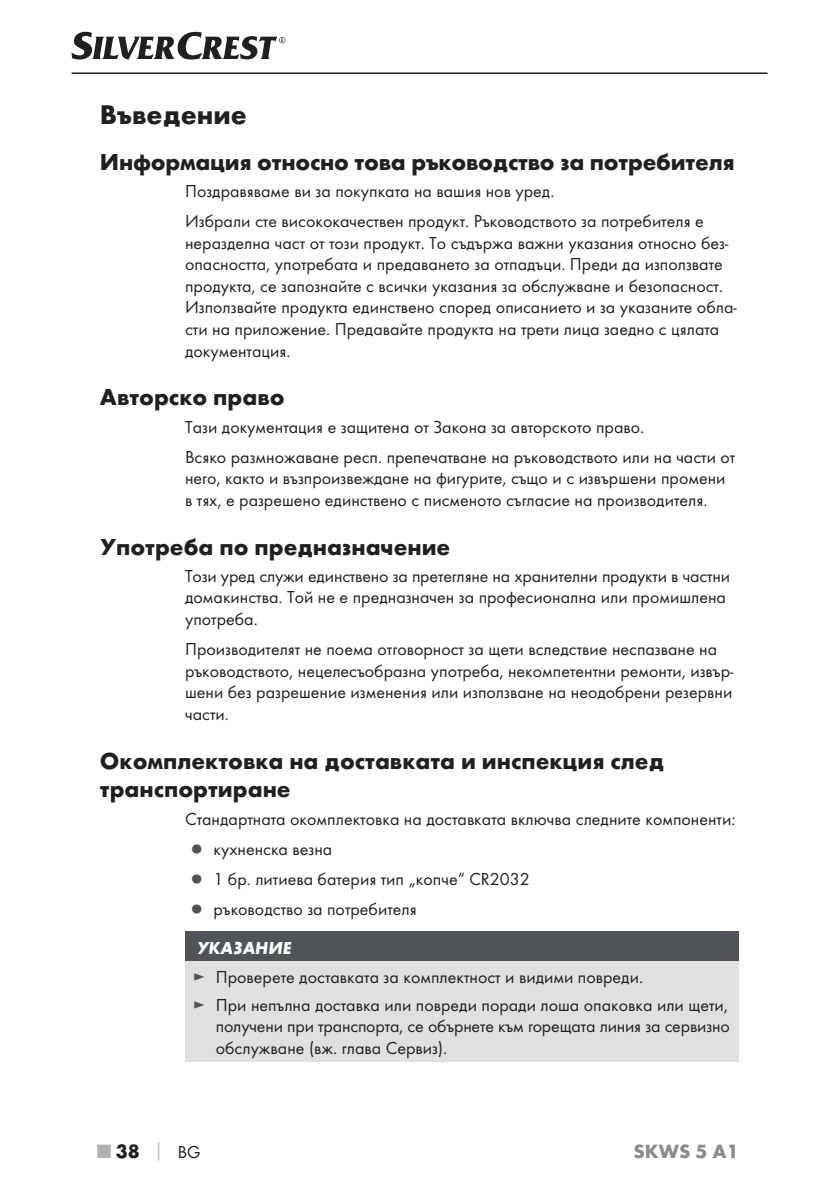
<style>
.page{position:relative;width:839px;height:1190px;background:#fff}
.page>*{position:absolute;margin:0;border:0;box-sizing:border-box;transform-origin:0 0}
.t1{font:700 28px "Futura";color:#231f20}
.t2{font:700 24px/28.8px "Futura";color:#231f20}
.t3{font:700 20px "Futura";color:#888d91}
.t4{font:700 20px "Futura";color:#231f20}
.t5{font:18px/21.6px "Futura Boo";color:#231f20}
.t6{font:italic 700 18px "Futura";color:#fff}
.s1{color:#505457}
.s2{color:#afb3b6}
.s3{font-size:18px;color:#afb3b6}
.s4{font-family:"Futura Boo";font-weight:400;font-size:18px}
</style>
<div class="page">
<hr style="left:71px;top:72px;width:696px;height:2px;background:#231f20">
<svg style="left:71px;top:32px;width:214px;height:28px"></svg>
<div style="left:185px;top:931px;width:552px;height:30px;background:#505457"></div>
<div style="left:185px;top:961px;width:552px;height:100px;background:#dee0e1"></div>
<h1 class="t1" style="left:100px;top:103px;width:148px">Въведение</h1>
<h2 class="t2" style="left:100px;top:149px;width:635px">Информация относно това ръководство за потребителя</h2>
<p class="t5" style="left:185px;top:177px;width:520px;line-height:30px">Поздравяваме ви за покупката на вашия нов уред.<br>Избрали сте висококачествен продукт. Ръководството за потребителя е</p>
<p class="t5" style="left:185px;top:233px;width:553px">неразделна част от този продукт. То съдържа важни указания относно без&shy;опасността, употребата и предаването за отпадъци. Преди да използвате продукта, се запознайте с всички указания за обслужване и безопасност.<br>Използвайте продукта единствено според описанието и за указаните обла&shy;сти на приложение. Предавайте продукта на трети лица заедно с цялата документация.</p>
<h2 class="t2" style="left:100px;top:385px;width:186px">Авторско право</h2>
<p class="t5" style="left:185px;top:412px;width:551px;line-height:30px">Тази документация е защитена от Закона за авторското право.<br>Всяко размножаване респ. препечатване на ръководството или на части от</p>
<p class="t5" style="left:185px;top:468px;width:541px">него, както и възпроизвеждане на фигурите, също и с извършени промени в тях, е разрешено единствено с писменото съгласие на производителя.</p>
<h2 class="t2" style="left:100px;top:534px;width:351px">Употреба по предназначение</h2>
<p class="t5" style="left:185px;top:566px;width:546px">Този уред служи единствено за претегляне на хранителни продукти в частни домакинства. Той не е предназначен за професионална или промишлена употреба.</p>
<p class="t5" style="left:185px;top:639px;width:549px">Производителят не поема отговорност за щети вследствие неспазване на ръководството, нецелесъобразна употреба, некомпетентни ремонти, извър&shy;шени без разрешение изменения или използване на неодобрени резервни части.</p>
<h2 class="t2" style="left:100px;top:748px;width:565px">Окомплектовка на доставката и инспекция след транспортиране</h2>
<p class="t5" style="left:185px;top:809px;width:551px">Стандартната окомплектовка на доставката включва следните компоненти:</p>
<p class="t5" style="left:191px;top:839px;width:143px"><span class="s1">●</span> кухненска везна</p>
<p class="t5" style="left:191px;top:869px;width:340px"><span class="s1">●</span> 1 бр. литиева батерия тип „копче“ CR2032</p>
<p class="t5" style="left:191px;top:899px;width:227px"><span class="s1">●</span> ръководство за потребителя</p>
<p class="t6" style="left:197px;top:941px;width:95px">УКАЗАНИЕ</p>
<p class="t5" style="left:193px;top:964px;width:536px;line-height:27.2px"><span class="s1">►</span> Проверете доставката за комплектност и видими повреди.<br><span class="s1">►</span> При непълна доставка или повреди поради лоша опаковка или щети,</p>
<p class="t5" style="left:216px;top:1016px;width:515px">получени при транспорта, се обърнете към горещата линия за сервизно обслужване (вж. глава Сервиз).</p>
<p class="t4" style="left:97px;top:1143px;width:104px"><span class="s2">■</span> 38 <span class="s3">│</span> <span class="s4">BG</span></p>
<p class="t3" style="left:633px;top:1143px;width:107px">SKWS 5 A1</p>
</div>
